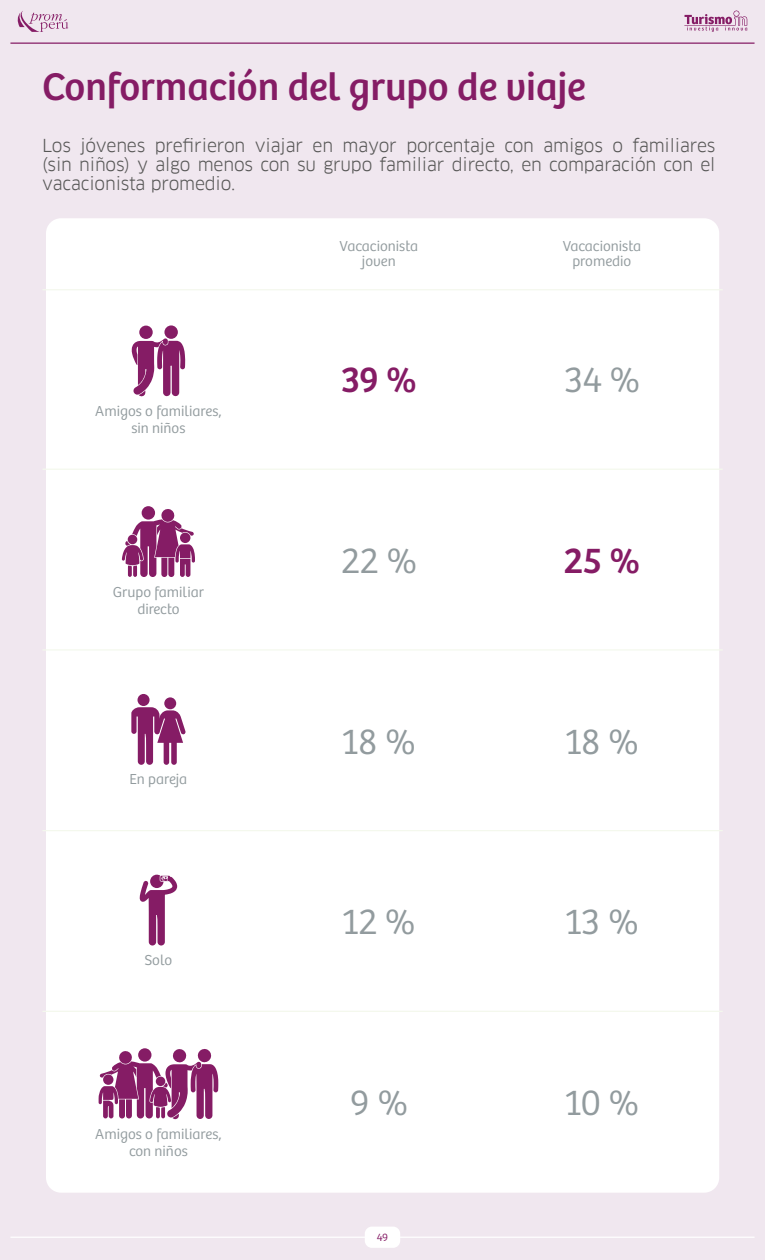
<style>
.page{position:relative;width:765px;height:1260px;background:#f0e7ef}
.page>*{position:absolute;margin:0;border:0;box-sizing:border-box;transform-origin:0 0}
.t1{font:40px "Bree Peru";color:#851c65}
.t2{font:300 37.5px "Bree Peru";color:#929b9e}
.t3{font:37.5px "Bree Peru";color:#851c65}
.t4{font:17.5px/18.8px "Clan Pro";letter-spacing:-.01em;color:#575756;text-align:justify}
.t5{font:300 15px/17.5px "Bree Peru";color:#929b9e;text-align:center}
.t6{font:300 11.25px "Bree";color:#851c65}
</style>
<div class="page">
<hr style="left:10px;top:43px;width:745px;height:1px;background:#851c65">
<svg style="left:17px;top:11px;width:51px;height:21px"></svg>
<svg style="left:684px;top:11px;width:63px;height:21px"></svg>
<hr style="left:10px;top:1237px;width:745px;height:1px;background:#fff">
<div style="left:365px;top:1227px;width:35px;height:21px;background:#fff;border-radius:7px"></div>
<div style="left:46px;top:218px;width:673px;height:975px;background:#fff;border-radius:15px"></div>
<hr style="left:42px;top:469px;width:681px;height:1px;background:#f4f8ed">
<hr style="left:42px;top:289px;width:681px;height:1px;background:#f4f8ed">
<hr style="left:42px;top:649px;width:681px;height:2px;background:#f4f8ed">
<hr style="left:42px;top:830px;width:681px;height:1px;background:#f4f8ed">
<hr style="left:42px;top:1011px;width:681px;height:1px;background:#f4f8ed">
<svg style="left:142px;top:506px;width:13px;height:14px"></svg>
<svg style="left:122px;top:508px;width:73px;height:69px"></svg>
<svg style="left:99px;top:1048px;width:119px;height:71px"></svg>
<svg style="left:140px;top:875px;width:37px;height:71px"></svg>
<div style="left:164px;top:697px;width:12px;height:12px;background:#851c65;border-radius:50%"></div>
<div style="left:138px;top:694px;width:12px;height:12px;background:#851c65;border-radius:50%"></div>
<svg style="left:131px;top:707px;width:55px;height:58px"></svg>
<div style="left:164px;top:325px;width:14px;height:14px;background:#851c65;border-radius:50%"></div>
<div style="left:139px;top:326px;width:14px;height:13px;background:#851c65;border-radius:50%"></div>
<svg style="left:132px;top:338px;width:53px;height:59px"></svg>
<h1 class="t1" style="left:42px;top:63px;width:545px">Conformación del grupo de viaje</h1>
<p class="t4" style="left:42px;top:137px;width:675px">Los jóvenes prefirieron viajar en mayor porcentaje con amigos o familiares (sin niños) y algo menos con su grupo familiar directo, en comparación con el vacacionista promedio.</p>
<p class="t5" style="left:340px;top:239px;width:80px;line-height:15px">Vacacionista joven</p>
<p class="t5" style="left:563px;top:239px;width:80px;line-height:15px">Vacacionista promedio</p>
<p class="t5" style="left:95px;top:403px;width:128px">Amigos o familiares, sin niños</p>
<p class="t5" style="left:113px;top:583px;width:93px">Grupo familiar directo</p>
<p class="t5" style="left:130px;top:771px;width:59px">En pareja</p>
<p class="t5" style="left:144px;top:952px;width:29px">Solo</p>
<p class="t5" style="left:95px;top:1126px;width:128px">Amigos o familiares, con niños</p>
<h2 class="t3" style="left:341px;top:358px;width:77px">39 %</h2>
<h2 class="t2" style="left:564px;top:358px;width:77px">34 %</h2>
<h2 class="t2" style="left:341px;top:539px;width:77px">22 %</h2>
<h2 class="t3" style="left:564px;top:539px;width:78px">25 %</h2>
<h2 class="t2" style="left:342px;top:720px;width:75px">18 %</h2>
<h2 class="t2" style="left:565px;top:720px;width:75px">18 %</h2>
<h2 class="t2" style="left:343px;top:901px;width:74px">12 %</h2>
<h2 class="t2" style="left:565px;top:901px;width:74px">13 %</h2>
<h2 class="t2" style="left:350px;top:1081px;width:59px">9 %</h2>
<h2 class="t2" style="left:565px;top:1081px;width:75px">10 %</h2>
<p class="t6" style="left:377px;top:1231px;width:13px">49</p>
</div>
